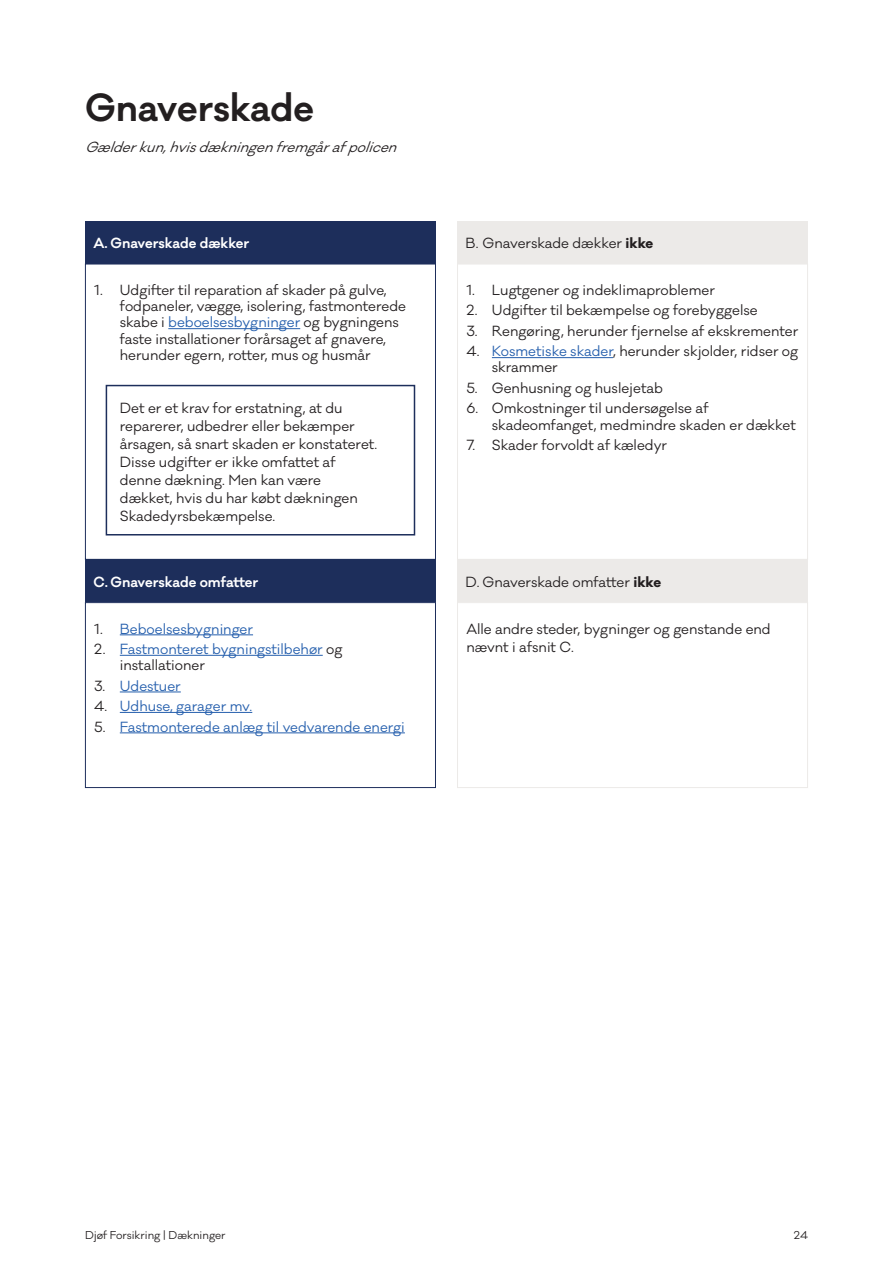
<style>
.page{position:relative;width:893px;height:1263px;background:#fff}
.page>*{position:absolute;margin:0;border:0;box-sizing:border-box;transform-origin:0 0}
.H3_Afsnitsoverskrift{font:600 36px "Galano Classic";color:#231f20}
.Brødtekst{font:13.5px/18px "Galano Classic";color:#231f20}
.t1{font:13.5px/16.2px "Galano Classic";color:#255fad}
.Overskrift_Skema{font:13.5px "Galano Classic";color:#231f20}
.Overskrift_Skema_HVID{font:600 13.5px "Galano Classic";color:#fff}
.Brødtekst-2{font:italic 13.5px "Galano Classic";color:#231f20}
.Sidetal{font:10.5px "Galano Classic";color:#231f20}
.s1{font-weight:700}
.s2{color:#255fad}
.s3{color:#231f20}
</style>
<div class="page">
<hr style="left:120px;top:634px;width:133px;height:1px;background:#255fad">
<hr style="left:120px;top:655px;width:203px;height:1px;background:#255fad">
<hr style="left:120px;top:692px;width:61px;height:1px;background:#255fad">
<hr style="left:120px;top:712px;width:132px;height:1px;background:#255fad">
<hr style="left:120px;top:732px;width:285px;height:1px;background:#255fad">
<div style="left:85px;top:602px;width:351px;height:186px;border:1px solid #1d2e5b"></div>
<hr style="left:492px;top:357px;width:121px;height:1px;background:#255fad">
<div style="left:457px;top:264px;width:351px;height:296px;border:1px solid #eceae8"></div>
<hr style="left:168px;top:328px;width:132px;height:1px;background:#255fad">
<div style="left:85px;top:264px;width:351px;height:296px;border:1px solid #1d2e5b"></div>
<div style="left:85px;top:560px;width:351px;height:42px;background:#1d2e5b"></div>
<div style="left:457px;top:221px;width:351px;height:43px;background:#eceae8"></div>
<div style="left:85px;top:221px;width:351px;height:43px;background:#1d2e5b"></div>
<div style="left:106px;top:385px;width:309px;height:150px;border:2px solid #1d2e5b"></div>
<div style="left:457px;top:602px;width:351px;height:186px;border:1px solid #eceae8"></div>
<div style="left:457px;top:560px;width:351px;height:42px;background:#eceae8"></div>
<p class="H3_Afsnitsoverskrift" style="left:85px;top:84px;width:231px">Gnaverskade</p>
<p class="Brødtekst-2" style="left:85px;top:138px;width:319px">Gælderkun,hvisdækningenfremgårafpolicen</p>
<p class="Overskrift_Skema_HVID" style="left:94px;top:234px;width:157px">A. Gnaverskade dækker</p>
<p class="Overskrift_Skema" style="left:466px;top:234px;width:189px">B. Gnaverskade dækker <span class="s1">ikke</span></p>
<p class="Brødtekst" style="left:120px;top:282px;width:288px;line-height:16.2px;text-indent:-26px">1. Udgifter til reparation af skader på gulve, fodpaneler, vægge, isolering, fastmonterede skabe i <span class="s2">beboelsesbygninger</span> og bygningens faste installationer forårsaget af gnavere, herunder egern, rotter, mus og husmår</p>
<p class="Brødtekst" style="left:120px;top:399px;width:259px">Det er et krav for erstatning, at du reparerer, udbedrer eller bekæmper årsagen, så snart skaden er konstateret.<br>Disse udgifter er ikke omfattet af denne dækning. Men kan være dækket, hvis du har købt dækningen Skadedyrsbekæmpelse.</p>
<p class="Overskrift_Skema_HVID" style="left:94px;top:573px;width:166px">C. Gnaverskade omfatter</p>
<p class="t1" style="left:94px;top:621px;width:160px"><span class="s3">1.</span> Beboelsesbygninger</p>
<p class="t1" style="left:120px;top:641px;width:224px;text-indent:-26px"><span class="s3">2.</span> Fastmonteret bygningstilbehør <span class="s3">og installationer</span></p>
<p class="t1" style="left:94px;top:678px;width:88px"><span class="s3">3.</span> Udestuer</p>
<p class="t1" style="left:94px;top:698px;width:159px"><span class="s3">4.</span> Udhuse, garager mv.</p>
<p class="t1" style="left:94px;top:719px;width:312px"><span class="s3">5.</span> Fastmonterede anlæg til vedvarende energi</p>
<p class="Brødtekst" style="left:466px;top:281px;width:250px">1. Lugtgener og indeklimaproblemer</p>
<p class="Brødtekst" style="left:466px;top:302px;width:293px">2. Udgifter til bekæmpelse og forebyggelse</p>
<p class="Brødtekst" style="left:466px;top:322px;width:333px">3. Rengøring, herunder fjernelse af ekskrementer</p>
<p class="Brødtekst" style="left:492px;top:343px;width:308px;line-height:16.2px;text-indent:-26px">4. <span class="s2">Kosmetiske skader</span>, herunder skjolder, ridser og skrammer</p>
<p class="Brødtekst" style="left:466px;top:379px;width:198px">5. Genhusning og huslejetab</p>
<p class="Brødtekst" style="left:492px;top:400px;width:305px;line-height:16.2px;text-indent:-26px">6. Omkostninger til undersøgelse af skadeomfanget, medmindre skaden er dækket</p>
<p class="Brødtekst" style="left:466px;top:436px;width:202px">7. Skader forvoldt af kæledyr</p>
<p class="Overskrift_Skema" style="left:466px;top:573px;width:197px">D. Gnaverskade omfatter <span class="s1">ikke</span></p>
<p class="Brødtekst" style="left:466px;top:620px;width:306px">Alle andre steder, bygninger og genstande end nævnt i afsnit C.</p>
<p class="Sidetal" style="left:85px;top:1229px;width:142px">Djøf Forsikring | Dækninger</p>
<p class="Sidetal" style="left:794px;top:1229px;width:15px">24</p>
</div>
